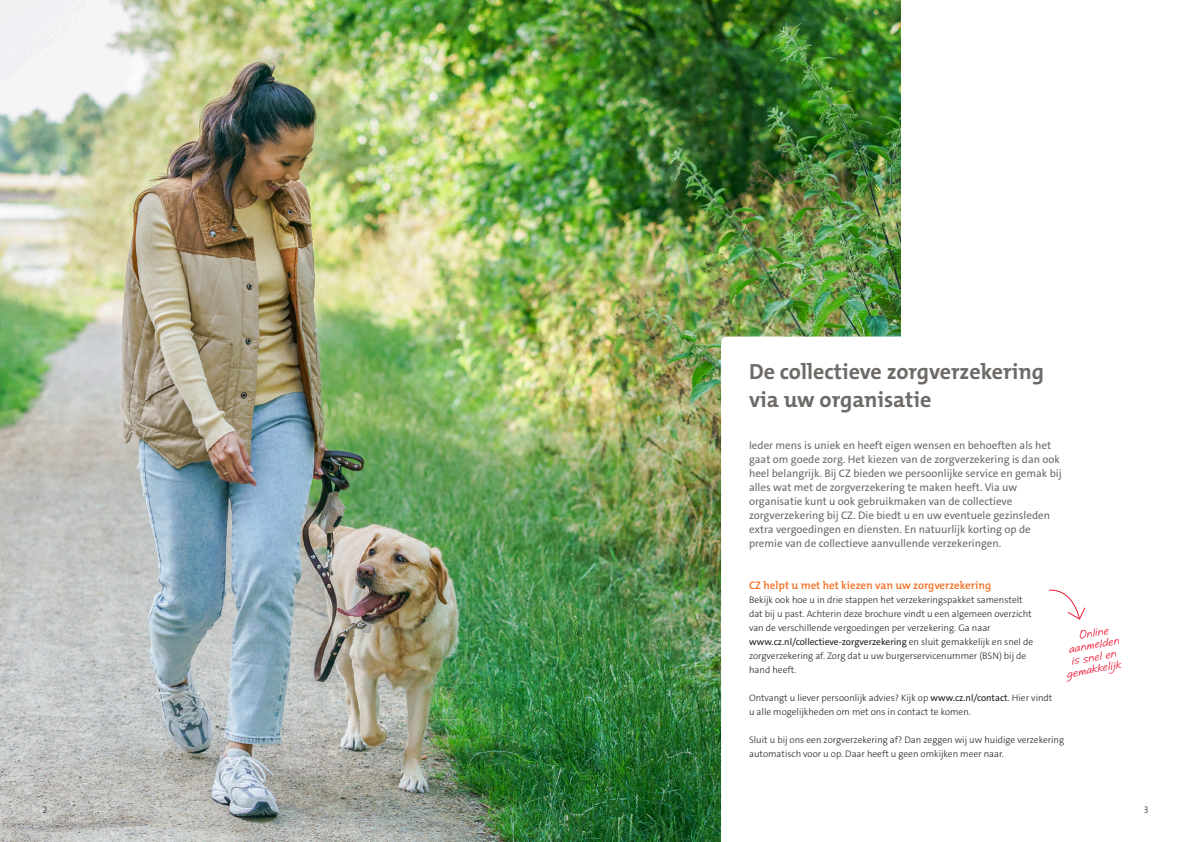
<style>
.page{position:relative;width:1191px;height:842px;background:#fff}
.page>*{position:absolute;margin:0;border:0;box-sizing:border-box;transform-origin:0 0}
._2_Kop_C{font:700 22px/28px "The Mix Os F";color:#6d6a67}
._4_Inleiding{font:11px/14px "The Sans C4 s";color:#6d6a67}
._3_Tussenkop{font:600 11px "The Mix Os F";color:#f36e21}
.Attentietekst_A{font:italic 11px "Andrea II Print Slant";color:#ed1a35}
._5_Body{font:300 9.5px/14px "The Sans C4 s";color:#231f20}
.s1{font-weight:400}
</style>
<div class="page">
<img style="left:0;top:0;width:900px;height:842px">
<svg style="left:721px;top:337px;width:365px;height:505px"></svg>
<svg style="left:1048px;top:589px;width:37px;height:31px"></svg>
<p class="_2_Kop_C" style="left:749px;top:357px;width:296px">De collectieve zorgverzekering via uw organisatie</p>
<p class="_4_Inleiding" style="left:749px;top:438px;width:314px">Ieder mens is uniek en heeft eigen wensen en behoeften als het gaat om goede zorg. Het kiezen van de zorgverzekering is dan ook heel belangrijk. Bij CZ bieden we persoonlijke service en gemak bij alles wat met de zorgverzekering te maken heeft. Via uw organisatie kunt u ook gebruikmaken van de collectieve zorgverzekering bij CZ. Die biedt u en uw eventuele gezinsleden extra vergoedingen en diensten. En natuurlijk korting op de premie van de collectieve aanvullende verzekeringen.</p>
<p class="_3_Tussenkop" style="left:749px;top:578px;width:244px">CZ helpt u met het kiezen van uw zorgverzekering</p>
<p class="_5_Body" style="left:749px;top:592px;width:286px">Bekijk ook hoe u in drie stappen het verzekeringspakket samenstelt dat bij u past. Achterin deze brochure vindt u een algemeen overzicht van de verschillende vergoedingen per verzekering. Ga naar <span class="s1">www.cz.nl/collectieve-zorgverzekering</span> en sluit gemakkelijk en snel de zorgverzekering af. Zorg dat u uw burgerservicenummer (BSN) bij de hand heeft.</p>
<p class="_5_Body" style="left:749px;top:690px;width:305px">Ontvangt u liever persoonlijk advies? Kijk op <span class="s1">www.cz.nl/contact</span>. Hier vindt u alle mogelijkheden om met ons in contact te komen.</p>
<p class="_5_Body" style="left:749px;top:732px;width:316px">Sluit u bij ons een zorgverzekering af? Dan zeggen wij uw huidige verzekering</p>
<p class="_5_Body" style="left:749px;top:746px;width:256px">automatisch voor u op. Daar heeft u geen omkijken meer naar.</p>
<p class="Attentietekst_A" style="left:1078px;top:629px;width:31px;rotate:-10deg">Online</p>
<p class="Attentietekst_A" style="left:1067px;top:643px;width:53px;rotate:-10deg">aanmelden</p>
<p class="Attentietekst_A" style="left:1070px;top:654px;width:47px;rotate:-10deg">is snel en</p>
<p class="Attentietekst_A" style="left:1065px;top:667px;width:57px;rotate:-10deg">gemakkelijk</p>
<p class="_5_Body" style="left:43px;top:802px;width:6px">2</p>
<p class="_5_Body" style="left:1143px;top:802px;width:6px">3</p>
</div>
